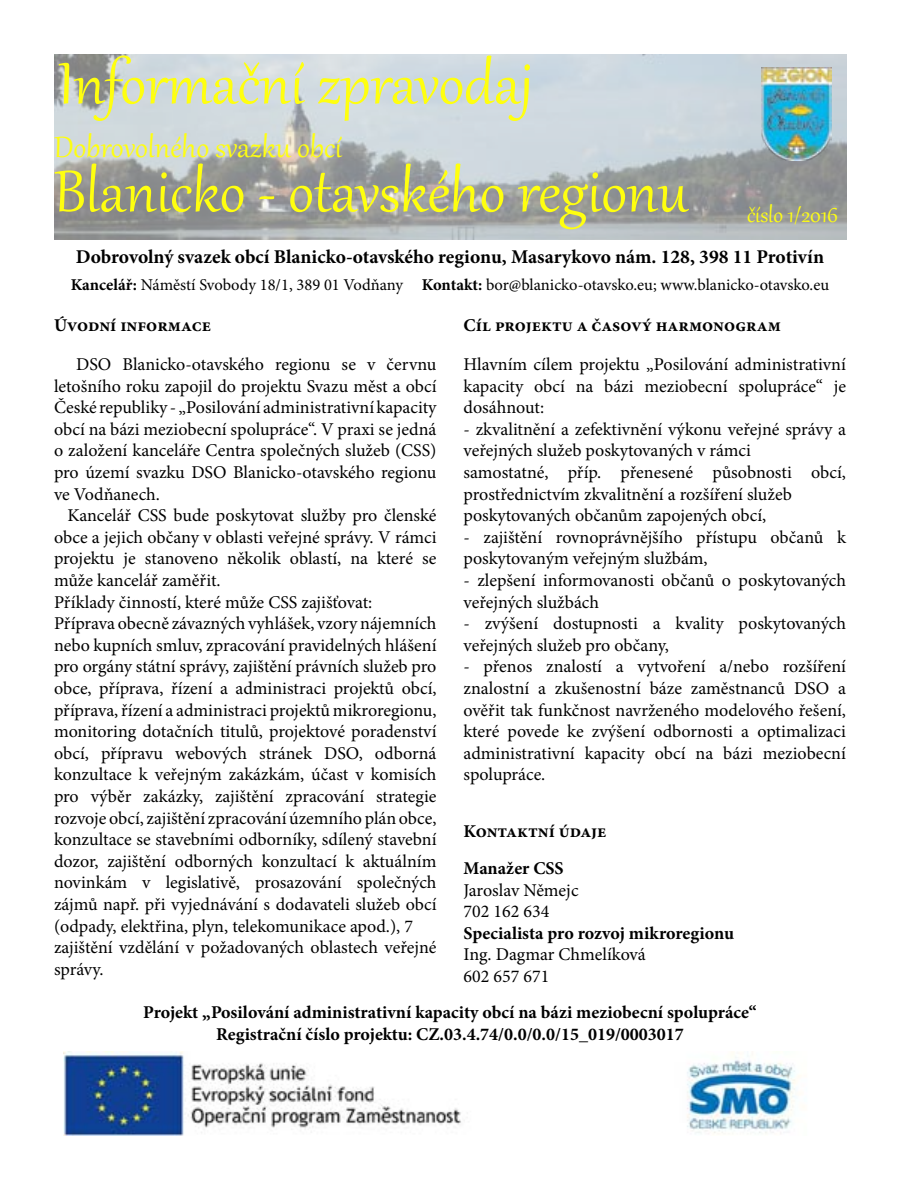
<style>
.page{position:relative;width:900px;height:1200px;background:#fff}
.page>*{position:absolute;margin:0;border:0;box-sizing:border-box;transform-origin:0 0}
.t1{font:72px "Gabriola";color:#ffff0f}
.t2{font:36px "Gabriola";color:#ffff0f}
.t3{font:27px "Gabriola";color:#ffff12}
.t4{font:700 19.5px "Minion Pro";color:#000}
.t5{font:18px/21.6px "Minion Pro";color:#000}
.t6{font:700 18px/21.6px "Minion Pro";color:#000;text-align:center}
.t7{font:16.5px "Minion Pro";letter-spacing:-.005em;color:#000}
.s1{font-weight:700}
</style>
<div class="page">
<img style="left:54px;top:54px;width:792px;height:186px">
<img style="left:64px;top:1052px;width:736px;height:84px">
<img style="left:761px;top:67px;width:71px;height:93px">
<h1 class="t1" style="left:58px;top:36px;width:476px">Informační zpravodaj</h1>
<h2 class="t2" style="left:54px;top:124px;width:290px">Dobrovolného svazku obcí</h2>
<h1 class="t1" style="left:54px;top:144px;width:635px">Blanicko - otavského regionu</h1>
<h3 class="t3" style="left:747px;top:197px;width:93px">číslo 1/2016</h3>
<p class="t4" style="left:76px;top:243px;width:750px">Dobrovolný svazek obcí Blanicko-otavského regionu, Masarykovo nám. 128, 398 11 Protivín</p>
<p class="t7" style="left:71px;top:274px;width:760px"><span class="s1">Kancelář:</span> Náměstí Svobody 18/1, 389 01 Vodňany <span class="s1">Kontakt:</span> bor@blanicko-otavsko.eu; www.blanicko-otavsko.eu</p>
<p class="t6" style="left:54px;top:314px;width:159px">Úvodní informace</p>
<p class="t6" style="left:464px;top:314px;width:319px">Cíl projektu a časový harmonogram</p>
<p class="t5" style="left:54px;top:354px;width:384px;text-align:justify;text-indent:22px">DSO Blanicko-otavského regionu se v červnu letošního roku zapojil do projektu Svazu měst a obcí České republiky - „Posilování administrativní kapacity obcí na bázi meziobecní spolupráce“. V praxi se jedná o založení kanceláře Centra společných služeb (CSS) pro území svazku DSO Blanicko-otavského regionu ve Vodňanech.</p>
<p class="t5" style="left:54px;top:505px;width:384px;text-indent:13px">Kancelář CSS bude poskytovat služby pro členské obce a jejich občany v oblasti veřejné správy. V rámci projektu je stanoveno několik oblastí, na které se může kancelář zaměřit.<br>Příklady činností, které může CSS zajišťovat:<br>Příprava obecně závazných vyhlášek, vzory nájemních nebo kupních smluv, zpracování pravidelných hlášení pro orgány státní správy, zajištění právních služeb pro obce, příprava, řízení a administraci projektů obcí, příprava, řízení a administraci projektů mikroregionu, monitoring dotačních titulů, projektové poradenství obcí, přípravu webových stránek DSO, odborná konzultace k veřejným zakázkám, účast v komisích pro výběr zakázky, zajištění zpracování strategie rozvoje obcí, zajištění zpracování územního plán obce, konzultace se stavebními odborníky, sdílený stavební dozor, zajištění odborných konzultací k aktuálním novinkám v legislativě, prosazování společných zájmů např. při vyjednávání s dodavateli služeb obcí (odpady, elektřina, plyn, telekomunikace apod.), 7 zajištění vzdělání v požadovaných oblastech veřejné správy.</p>
<p class="t5" style="left:464px;top:354px;width:384px;text-align:justify">Hlavním cílem projektu „Posilování administrativní kapacity obcí na bázi meziobecní spolupráce“ je dosáhnout:</p>
<p class="t5" style="left:464px;top:418px;width:384px">- zkvalitnění a zefektivnění výkonu veřejné správy a veřejných služeb poskytovaných v rámci<br>samostatné, příp. přenesené působnosti obcí, prostřednictvím zkvalitnění a rozšíření služeb poskytovaných občanům zapojených obcí,</p>
<p class="t5" style="left:464px;top:526px;width:384px">- zajištění rovnoprávnějšího přístupu občanů k poskytovaným veřejným službám,</p>
<p class="t5" style="left:464px;top:570px;width:384px">- zlepšení informovanosti občanů o poskytovaných veřejných službách</p>
<p class="t5" style="left:464px;top:613px;width:384px">- zvýšení dostupnosti a kvality poskytovaných veřejných služeb pro občany,</p>
<p class="t5" style="left:464px;top:656px;width:384px;text-align:justify">- přenos znalostí a vytvoření a/nebo rozšíření znalostní a zkušenostní báze zaměstnanců DSO a ověřit tak funkčnost navrženého modelového řešení, které povede ke zvýšení odbornosti a optimalizaci administrativní kapacity obcí na bázi meziobecní spolupráce.</p>
<p class="t6" style="left:464px;top:820px;width:145px">Kontaktní údaje</p>
<p class="t6" style="left:464px;top:857px;width:102px">Manažer CSS</p>
<p class="t5" style="left:464px;top:879px;width:117px">Jaroslav Němejc<br>702 162 634</p>
<p class="t6" style="left:464px;top:922px;width:272px">Specialista pro rozvoj mikroregionu</p>
<p class="t5" style="left:464px;top:944px;width:184px">Ing. Dagmar Chmelíková<br>602 657 671</p>
<p class="t6" style="left:143px;top:1001px;width:615px">Projekt „Posilování administrativní kapacity obcí na bázi meziobecní spolupráce“<br>Registrační číslo projektu: CZ.03.4.74/0.0/0.0/15_019/0003017</p>
</div>
